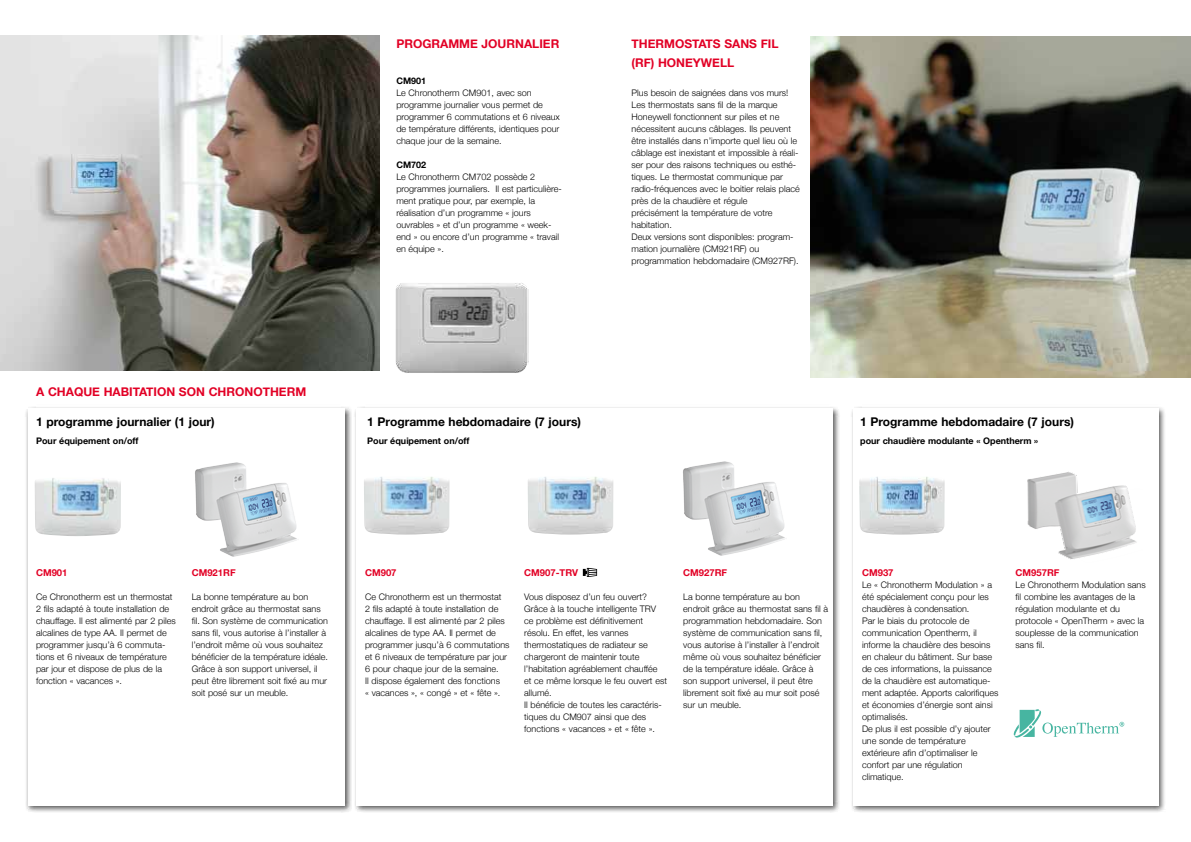
<style>
.page{position:relative;width:1191px;height:842px;background:#fff}
.page>*{position:absolute;margin:0;border:0;box-sizing:border-box;transform-origin:0 0}
.t1{font:700 12px "Helvetica Neue";color:#000}
.t2{font:700 12px "Helvetica Neue";color:#e20025}
.t3{font:700 9.5px "Helvetica Neue";color:#e20025}
.t4{font:300 9px/12px "Helvetica Neue";color:#000}
.t5{font:700 9px "Helvetica Neue";color:#000}
</style>
<div class="page">
<div style="left:24px;top:405px;width:328px;height:408px;background:#000;opacity:.65"></div>
<div style="left:28px;top:408px;width:317px;height:398px;background:#fff"></div>
<div style="left:353px;top:405px;width:487px;height:408px;background:#000;opacity:.65"></div>
<div style="left:356px;top:408px;width:476px;height:398px;background:#fff"></div>
<div style="left:850px;top:405px;width:316px;height:408px;background:#000;opacity:.65"></div>
<div style="left:853px;top:408px;width:305px;height:398px;background:#fff"></div>
<img style="left:0;top:35px;width:380px;height:336px">
<img style="left:35px;top:478px;width:86px;height:58px">
<img style="left:395px;top:283px;width:134px;height:90px">
<img style="left:364px;top:477px;width:86px;height:58px">
<img style="left:528px;top:477px;width:86px;height:58px">
<img style="left:859px;top:477px;width:86px;height:58px">
<img style="left:683px;top:461px;width:102px;height:95px">
<img style="left:195px;top:462px;width:102px;height:95px">
<img style="left:1027px;top:472px;width:110px;height:88px">
<img style="left:810px;top:36px;width:381px;height:342px">
<svg style="left:583px;top:568px;width:14px;height:9px"></svg>
<svg style="left:1013px;top:709px;width:111px;height:29px"></svg>
<h1 class="t2" style="left:36px;top:385px;width:22px">A chaq</h1>
<h1 class="t2" style="left:83px;top:385px;width:54px">ue habitation</h1>
<h1 class="t2" style="left:179px;top:385px;width:10px">son</h1>
<h1 class="t2" style="left:209px;top:385px;width:10px">chronotherm</h1>
<h1 class="t1" style="left:36px;top:414px;width:180px">1 programme journalier (1 jour)</h1>
<p class="t5" style="left:36px;top:435px;width:104px">Pour équipement on/off</p>
<h1 class="t2" style="left:396px;top:36px;width:19px">Programme</h1>
<h1 class="t2" style="left:481px;top:36px;width:34px">journalier</h1>
<p class="t5" style="left:396px;top:75px;width:31px">CM901</p>
<p class="t4" style="left:396px;top:87px;width:165px">Le Chronotherm CM901, avec son programme journalier vous permet de programmer 6 commutations et 6 niveaux de température différents, identiques pour chaque jour de la semaine.</p>
<p class="t5" style="left:396px;top:159px;width:31px">CM702</p>
<p class="t4" style="left:396px;top:171px;width:167px">Le Chronotherm CM702 possède 2 programmes journaliers. Il est particulière&shy;ment pratique pour, par exemple, la réalisation d’un programme « jours ouvrables » et d’un programme « week&shy;end » ou encore d’un programme « travail en équipe ».</p>
<h1 class="t2" style="left:631px;top:36px;width:17px">Thermostats</h1>
<h1 class="t2" style="left:724px;top:36px;width:10px">sans</h1>
<h1 class="t2" style="left:760px;top:36px;width:7px">fil</h1>
<h1 class="t2" style="left:631px;top:55px;width:104px">(RF) HONEYWELL</h1>
<p class="t4" style="left:631px;top:87px;width:170px">Plus besoin de saignées dans vos murs!<br>Les thermostats sans fil de la marque Honeywell fonctionnent sur piles et ne nécessitent aucuns câblages. Ils peuvent être installés dans n’importe quel lieu où le câblage est inexistant et impossible à réali&shy;ser pour des raisons techniques ou esthé&shy;tiques. Le thermostat communique par radio-fréquences avec le boitier relais placé près de la chaudière et régule<br>précisément la température de votre habitation.<br>Deux versions sont disponibles: program&shy;mation journalière (CM921RF) ou programmation hebdomadaire (CM927RF).</p>
<h1 class="t1" style="left:367px;top:414px;width:215px">1 Programme hebdomadaire (7 jours)</h1>
<p class="t5" style="left:367px;top:435px;width:104px">Pour équipement on/off</p>
<h1 class="t1" style="left:860px;top:414px;width:215px">1 Programme hebdomadaire (7 jours)</h1>
<p class="t5" style="left:860px;top:435px;width:180px">pour chaudière modulante « Opentherm »</p>
<p class="t3" style="left:36px;top:567px;width:33px">CM901</p>
<p class="t4" style="left:36px;top:591px;width:141px">Ce Chronotherm est un thermostat<br>2 fils adapté à toute installation de chauffage. Il est alimenté par 2 piles alcalines de type AA. Il permet de programmer jusqu’à 6 commuta&shy;tions et 6 niveaux de température par jour et dispose de plus de la fonction « vacances ».</p>
<p class="t3" style="left:192px;top:567px;width:45px">CM921RF</p>
<p class="t4" style="left:192px;top:591px;width:138px">La bonne température au bon endroit grâce au thermostat sans fil. Son système de communication sans fil, vous autorise à l’installer à l’endroit même où vous souhaitez bénéficier de la température idéale.<br>Grâce à son support universel, il peut être librement soit fixé au mur soit posé sur un meuble.</p>
<p class="t3" style="left:365px;top:567px;width:33px">CM907</p>
<p class="t4" style="left:365px;top:591px;width:146px">Ce Chronotherm est un thermostat<br>2 fils adapté à toute installation de chauffage. Il est alimenté par 2 piles alcalines de type AA. Il permet de programmer jusqu’à 6 commutations et 6 niveaux de température par jour 6 pour chaque jour de la semaine.<br>Il dispose également des fonctions<br>« vacances », « congé » et « fête ».</p>
<p class="t3" style="left:524px;top:567px;width:55px">CM907-TRV</p>
<p class="t4" style="left:524px;top:591px;width:144px">Vous disposez d’un feu ouvert?<br>Grâce à la touche intelligente TRV ce problème est définitivement résolu. En effet, les vannes thermostatiques de radiateur se chargeront de maintenir toute l’habitation agréablement chauffée et ce même lorsque le feu ouvert est allumé.<br>Il bénéficie de toutes les caractéris&shy;tiques du CM907 ainsi que des fonctions « vacances » et « fête ».</p>
<p class="t3" style="left:683px;top:567px;width:45px">CM927RF</p>
<p class="t4" style="left:683px;top:591px;width:146px">La bonne température au bon endroit grâce au thermostat sans fil à programmation hebdomadaire. Son système de communication sans fil, vous autorise à l’installer à l’endroit même où vous souhaitez bénéficier de la température idéale. Grâce à son support universel, il peut être librement soit fixé au mur soit posé sur un meuble.</p>
<p class="t3" style="left:862px;top:567px;width:33px">CM937</p>
<p class="t4" style="left:862px;top:579px;width:138px">Le « Chronotherm Modulation » a été spécialement conçu pour les chaudières à condensation.<br>Par le biais du protocole de communication Opentherm, il informe la chaudière des besoins en chaleur du bâtiment. Sur base de ces informations, la puissance de la chaudière est automatique&shy;ment adaptée. Apports calorifiques et économies d’énergie sont ainsi optimalisés.<br>De plus il est possible d’y ajouter une sonde de température extérieure afin d’optimaliser le confort par une régulation climatique.</p>
<p class="t3" style="left:1015px;top:567px;width:45px">CM957RF</p>
<p class="t4" style="left:1015px;top:579px;width:132px">Le Chronotherm Modulation sans fil combine les avantages de la régulation modulante et du protocole « OpenTherm » avec la souplesse de la communication sans fil.</p>
</div>
